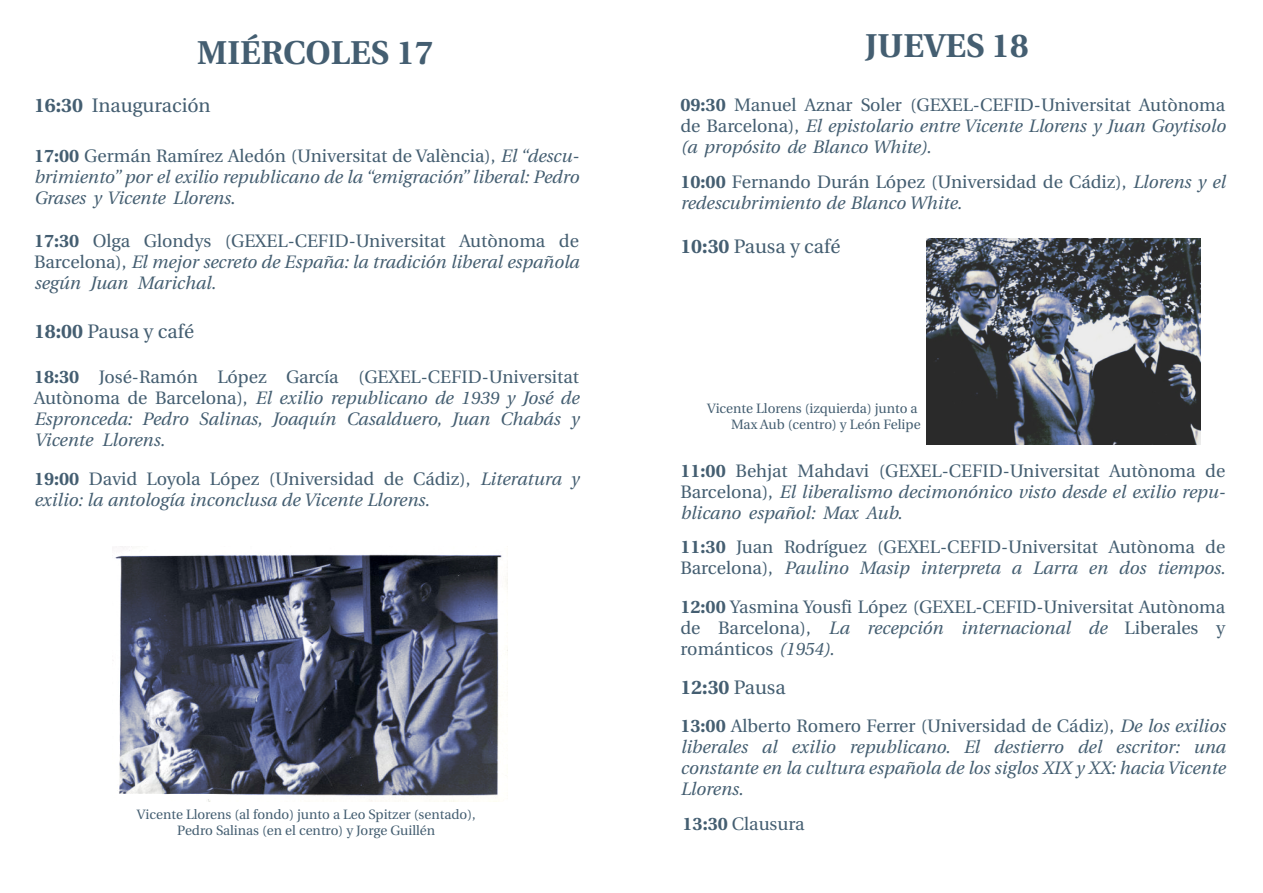
<style>
.page{position:relative;width:1263px;height:893px;background:#fff}
.page>*{position:absolute;margin:0;border:0;box-sizing:border-box;transform-origin:0 0}
.t1{font:700 33px "Utopia";color:#445e71}
.t2{font:19.5px "Utopia";color:#445e71}
.t3{font:700 19.5px "Utopia";color:#445e71}
.t4{font:italic 18px/21px "Utopia";color:#445e71;text-align:justify}
.t5{font:18px/21px "Utopia";color:#445e71}
.t6{font:13.5px/16.5px "Utopia";color:#445e71;text-align:center}
.s1{font-weight:700}
.s2{font-weight:700;font-style:normal}
.s3{font-style:normal}
.s4{font-style:italic}
.s5{font-weight:400}
</style>
<div class="page">
<img style="left:115px;top:546px;width:393px;height:256px">
<img style="left:927px;top:238px;width:273px;height:207px">
<h1 class="t1" style="left:197px;top:39px;width:238px">MIÉRCOLES 17</h1>
<p class="t2" style="left:34px;top:97px;width:178px"><span class="s1">16:30</span> Inauguración</p>
<p class="t4" style="left:34px;top:147px;width:546px"><span class="s2">17:00</span> <span class="s3">Germán Ramírez Aledón (Universitat de València),</span> El “descu&shy;brimiento” por el exilio republicano de la “emigración” liberal: Pedro Grases y Vicente Llorens<span class="s3">.</span></p>
<p class="t4" style="left:34px;top:232px;width:546px"><span class="s2">17:30</span> <span class="s3">Olga Glondys (GEXEL-CEFID-Universitat Autònoma de Barcelona),</span> El mejor secreto de España: la tradición liberal española según Juan Marichal.</p>
<p class="t2" style="left:34px;top:323px;width:161px"><span class="s1">18:00</span> Pausa y café</p>
<p class="t4" style="left:34px;top:368px;width:546px"><span class="s2">18:30</span> <span class="s3">José-Ramón López García (GEXEL-CEFID-Universitat Autònoma de Barcelona),</span> El exilio republicano de 1939 y José de Espronceda: Pedro Salinas, Joaquín Casalduero, Juan Chabás y Vicente Llorens.</p>
<p class="t4" style="left:34px;top:470px;width:546px"><span class="s2">19:00</span> <span class="s3">David Loyola López (Universidad de Cádiz),</span> Literatura y exilio: la antología inconclusa de Vicente Llorens.</p>
<p class="t6" style="left:137px;top:807px;width:340px">Vicente Llorens (al fondo) junto a Leo Spitzer (sentado),<br>Pedro Salinas (en el centro) y Jorge Guillén</p>
<h1 class="t1" style="left:865px;top:33px;width:165px">JUEVES 18</h1>
<p class="t4" style="left:680px;top:96px;width:546px"><span class="s2">09:30</span> <span class="s3">Manuel Aznar Soler (GEXEL-CEFID-Universitat Autònoma de Barcelona),</span> El epistolario entre Vicente Llorens y Juan Goytisolo (a propósito de Blanco White).</p>
<p class="t4" style="left:680px;top:173px;width:546px"><span class="s2">10:00</span> <span class="s3">Fernando Durán López (Universidad de Cádiz),</span> Llorens y el redescubrimiento de Blanco White.</p>
<p class="t2" style="left:680px;top:238px;width:161px"><span class="s1">10:30</span> Pausa y café</p>
<p class="t6" style="left:707px;top:401px;width:215px;text-align:right">Vicente Llorens (izquierda) junto a<br>Max Aub (centro) y León Felipe</p>
<p class="t4" style="left:680px;top:462px;width:546px"><span class="s2">11:00</span> <span class="s3">Behjat Mahdavi (GEXEL-CEFID-Universitat Autònoma de Barcelona),</span> El liberalismo decimonónico visto desde el exilio repu&shy;blicano español: Max Aub.</p>
<p class="t5" style="left:680px;top:538px;width:546px"><span class="s1">11:30</span> Juan Rodríguez (GEXEL-CEFID-Universitat Autònoma de<br>Barcelona), <span class="s4">Paulino Masip interpreta a Larra en dos tiempos.</span></p>
<p class="t5" style="left:680px;top:598px;width:546px;text-align:justify"><span class="s1">12:00</span> Yasmina Yousfi López (GEXEL-CEFID-Universitat Autònoma de Barcelona), <span class="s4">La recepción internacional de</span> Liberales y románticos <span class="s4">(1954).</span></p>
<p class="t3" style="left:680px;top:679px;width:107px">12:30 <span class="s5">Pausa</span></p>
<p class="t4" style="left:680px;top:717px;width:546px"><span class="s2">13:00</span> <span class="s3">Alberto Romero Ferrer (Universidad de Cádiz),</span> De los exilios liberales al exilio republicano. El destierro del escritor: una constante en la cultura española de los siglos XIX y XX: hacia Vicente Llorens.</p>
<p class="t5" style="left:682px;top:815px;width:124px"><span class="s1">13:30</span> Clausura</p>
</div>
